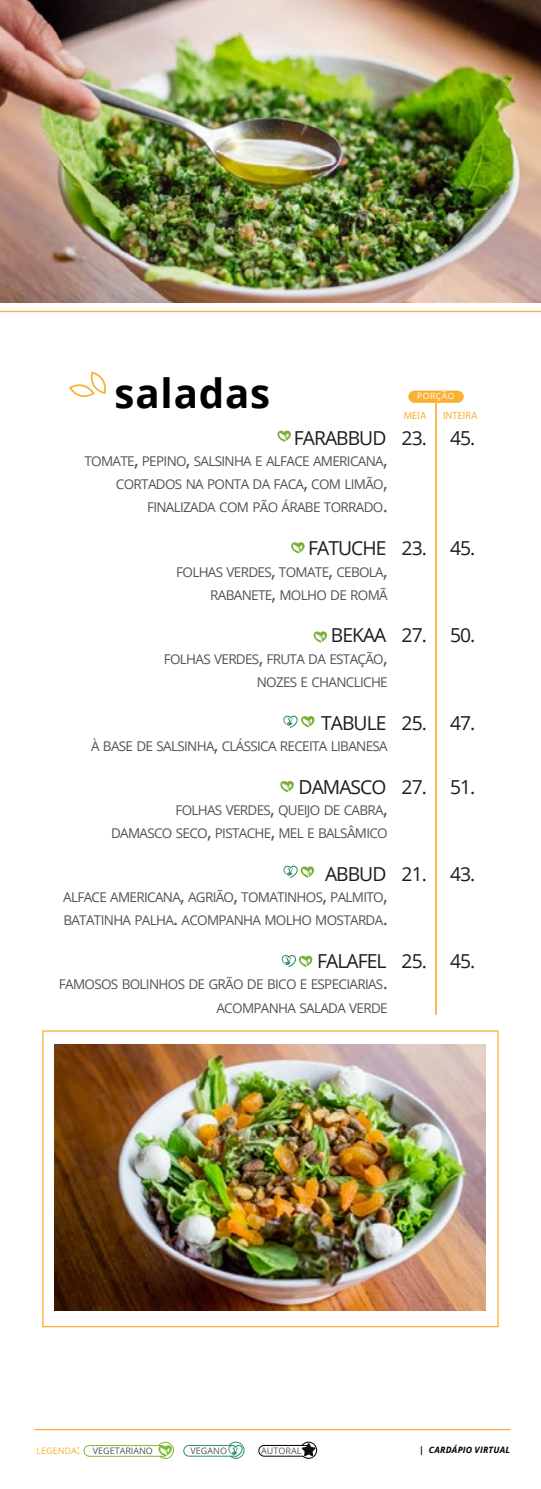
<style>
.page{position:relative;width:541px;height:1489px;background:#fff}
.page>*{position:absolute;margin:0;border:0;box-sizing:border-box;transform-origin:0 0}
.t1{font:700 40.25px "Open Sans";letter-spacing:.02em;color:#000}
.t2{font:19.25px "Open Sans";letter-spacing:-.05em;color:#1c1c1b}
.t3{font:13.47px/23.1px "Open Sans";letter-spacing:-.05em;color:#545453;text-align:right}
.t4{font:10.5px "Myriad Pro";color:#f8b133}
.t5{font:8.92px "Open Sans";color:#545453}
.t6{font:italic 700 8.75px "Open Sans";letter-spacing:.03em;color:#000}
.t7{font:8.75px "Open Sans";letter-spacing:.05em;color:#fff}
.s1{font-size:19.25px}
.s2{color:#f7b032}
.s3{font-size:12.78px;color:#f7b032}
</style>
<div class="page">
<img style="left:0;top:0;width:541px;height:302px">
<hr style="left:0;top:311px;width:541px;height:1px;background:#f7b032">
<svg style="left:83px;top:1441px;width:91px;height:18px"></svg>
<svg style="left:183px;top:1441px;width:62px;height:17px"></svg>
<svg style="left:258px;top:1441px;width:59px;height:17px"></svg>
<img style="left:54px;top:1044px;width:431px;height:266px">
<div style="left:42px;top:1030px;width:456px;height:297px;border:1px solid #f7b032"></div>
<hr style="left:35px;top:1428px;width:475px;height:1px;background:#f7b032">
<svg style="left:69px;top:371px;width:37px;height:27px"></svg>
<div style="left:408px;top:390px;width:55px;height:13px;background:#f8b133;border-radius:6px"></div>
<hr style="left:435px;top:403px;width:2px;height:611px;background:#f8b133">
<svg style="left:277px;top:430px;width:14px;height:12px"></svg>
<svg style="left:291px;top:542px;width:13px;height:11px"></svg>
<svg style="left:280px;top:781px;width:14px;height:11px"></svg>
<svg style="left:313px;top:631px;width:14px;height:11px"></svg>
<svg style="left:283px;top:715px;width:31px;height:12px"></svg>
<svg style="left:283px;top:865px;width:31px;height:12px"></svg>
<svg style="left:281px;top:955px;width:31px;height:12px"></svg>
<h1 class="t1" style="left:115px;top:364px;width:157px">saladas</h1>
<p class="t7" style="left:417px;top:390px;width:39px">PORÇÃO</p>
<h2 class="t2" style="left:294px;top:424px;width:183px">FARABBUD 23. 45.</h2>
<p class="t3" style="left:84px;top:449px;width:305px">TOMATE<span class="s1">,</span> PEPINO<span class="s1">,</span> SALSINHA E ALFACE AMERICANA<span class="s1">,<br></span>CORTADOS NA PONTA DA FACA<span class="s1">,</span> COM LIMÃO<span class="s1">,<br></span>FINALIZADA COM PÃO ÁRABE TORRADO<span class="s1">.</span></p>
<h2 class="t2" style="left:308px;top:535px;width:168px">FATUCHE 23. 45.</h2>
<p class="t3" style="left:176px;top:559px;width:213px">FOLHAS VERDES<span class="s1">,</span> TOMATE<span class="s1">,</span> CEBOLA<span class="s1">,<br></span>RABANETE<span class="s1">,</span> MOLHO DE ROMÃ</p>
<h2 class="t2" style="left:331px;top:622px;width:146px">BEKAA 27. 50.</h2>
<p class="t3" style="left:164px;top:647px;width:225px">FOLHAS VERDES<span class="s1">,</span> FRUTA DA ESTAÇÃO<span class="s1">,<br></span>NOZES E CHANCLICHE</p>
<h2 class="t2" style="left:321px;top:709px;width:156px">TABULE 25. 47.</h2>
<p class="t3" style="left:91px;top:734px;width:298px">À BASE DE SALSINHA<span class="s1">,</span> CLÁSSICA RECEITA LIBANESA</p>
<h2 class="t2" style="left:298px;top:773px;width:178px">DAMASCO 27. 51.</h2>
<p class="t3" style="left:111px;top:798px;width:278px">FOLHAS VERDES<span class="s1">,</span> QUEIJO DE CABRA<span class="s1">,<br></span>DAMASCO SECO<span class="s1">,</span> PISTACHE<span class="s1">,</span> MEL E BALSÂMICO</p>
<h2 class="t2" style="left:325px;top:860px;width:152px">ABBUD 21. 43.</h2>
<p class="t3" style="left:63px;top:885px;width:326px;text-align:left">ALFACE AMERICANA<span class="s1">,</span> AGRIÃO<span class="s1">,</span> TOMATINHOS<span class="s1">,</span> PALMITO<span class="s1">,<br></span>BATATINHA PALHA<span class="s1">.</span> ACOMPANHA MOLHO MOSTARDA<span class="s1">.</span></p>
<h2 class="t2" style="left:317px;top:947px;width:160px">FALAFEL 25. 45.</h2>
<p class="t3" style="left:59px;top:972px;width:330px">FAMOSOS BOLINHOS DE GRÃO DE BICO E ESPECIARIAS<span class="s1">.<br></span>ACOMPANHA SALADA VERDE</p>
<p class="t4" style="left:404px;top:409px;width:24px">MEIA</p>
<p class="t4" style="left:443px;top:409px;width:36px">INTEIRA</p>
<p class="t5" style="left:36px;top:1444px;width:118px"><span class="s2">LEGENDA</span><span class="s3">:</span> VEGETARIANO</p>
<p class="t5" style="left:190px;top:1444px;width:38px">VEGANO</p>
<p class="t5" style="left:261px;top:1444px;width:42px">AUTORAL</p>
<p class="t6" style="left:419px;top:1443px;width:92px">| CARDÁPIO VIRTUAL</p>
</div>
